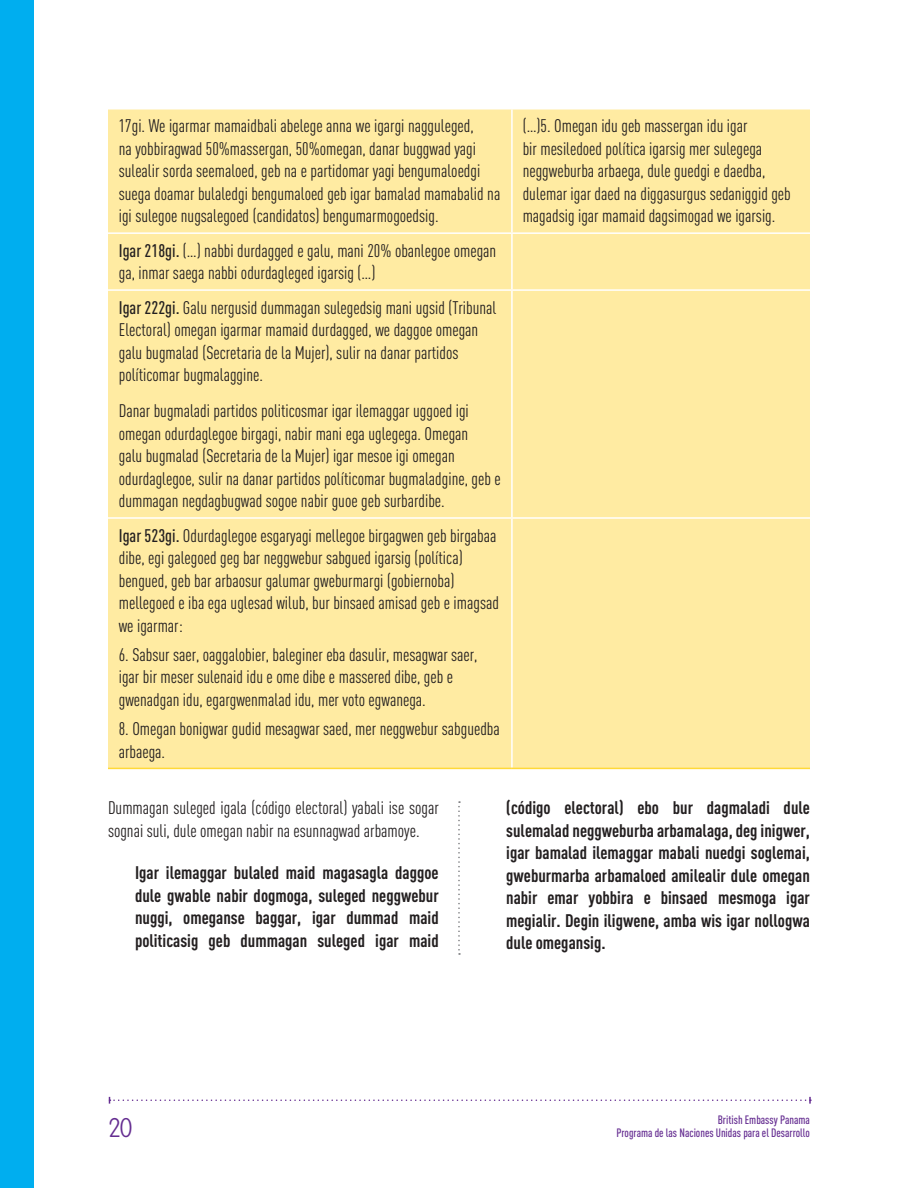
<style>
.page{position:relative;width:918px;height:1188px;background:#fff}
.page>*{position:absolute;margin:0;border:0;box-sizing:border-box;transform-origin:0 0}
.t1{font:300 27px "Folks";color:#652d91;scale:.9 1}
.t2{font:condensed 18px/22.5px "DIN Pro";color:#231f20}
.t3{font:700 condensed 18px/22.5px "DIN Pro";color:#231f20;text-align:justify}
.t4{font:500 condensed 12px "DIN Pro";color:#652d91}
.s1{font-weight:500}
</style>
<div class="page">
<div style="left:0;top:0;width:34px;height:1188px;background:#00aeef"></div>
<svg style="left:109px;top:1097px;width:702px;height:7px"></svg>
<div style="left:108px;top:110px;width:702px;height:658px;background:#ffeba2"></div>
<hr style="left:511px;top:109px;width:2px;height:123px;background:#fff">
<hr style="left:108px;top:232px;width:404px;height:2px;background:#fff">
<hr style="left:512px;top:232px;width:298px;height:2px;background:#fff">
<hr style="left:511px;top:234px;width:2px;height:55px;background:#fff">
<hr style="left:108px;top:289px;width:404px;height:2px;background:#fff">
<hr style="left:512px;top:289px;width:298px;height:2px;background:#fff">
<hr style="left:511px;top:291px;width:2px;height:226px;background:#fff">
<hr style="left:108px;top:517px;width:404px;height:2px;background:#fff">
<hr style="left:512px;top:517px;width:298px;height:2px;background:#fff">
<hr style="left:511px;top:519px;width:2px;height:249px;background:#fff">
<hr style="left:108px;top:768px;width:404px;height:1px;background:#ffd938">
<hr style="left:512px;top:768px;width:298px;height:1px;background:#ffd938">
<svg style="left:458px;top:801px;width:2px;height:154px"></svg>
<p class="t2" style="left:119px;top:113px;width:383px">17gi. We igarmar mamaidbali abelege anna we igargi nagguleged,<br>na yobbiragwad 50%massergan, 50%omegan, danar buggwad yagi sulealir sorda seemaloed, geb na e partidomar yagi bengumaloedgi suega doamar bulaledgi bengumaloed geb igar bamalad mamabalid na igi sulegoe nugsalegoed (candidatos) bengumarmogoedsig.</p>
<p class="t2" style="left:523px;top:113px;width:270px">(…)5. Omegan idu geb massergan idu igar<br>bir mesiledoed política igarsig mer sulegega neggweburba arbaega, dule guedgi e daedba, dulemar igar daed na diggasurgus sedaniggid geb magadsig igar mamaid dagsimogad we igarsig.</p>
<p class="t2" style="left:119px;top:238px;width:379px"><span class="s1">Igar 218gi.</span> (…) nabbi durdagged e galu, mani 20% obanlegoe omegan ga, inmar saega nabbi odurdagleged igarsig (…)</p>
<p class="t2" style="left:119px;top:295px;width:379px"><span class="s1">Igar 222gi.</span> Galu nergusid dummagan sulegedsig mani ugsid (Tribunal Electoral) omegan igarmar mamaid durdagged, we daggoe omegan galu bugmalad (Secretaria de la Mujer), sulir na danar partidos políticomar bugmalaggine.</p>
<p class="t2" style="left:119px;top:398px;width:383px">Danar bugmaladi partidos politicosmar igar ilemaggar uggoed igi omegan odurdaglegoe birgagi, nabir mani ega uglegega. Omegan<br>galu bugmalad (Secretaria de la Mujer) igar mesoe igi omegan odurdaglegoe, sulir na danar partidos políticomar bugmaladgine, geb e dummagan negdagbugwad sogoe nabir guoe geb surbardibe.</p>
<p class="t2" style="left:119px;top:523px;width:382px"><span class="s1">Igar 523gi.</span> Odurdaglegoe esgaryagi mellegoe birgagwen geb birgabaa dibe, egi galegoed geg bar neggwebur sabgued igarsig (política) bengued, geb bar arbaosur galumar gweburmargi (gobiernoba) mellegoed e iba ega uglesad wilub, bur binsaed amisad geb e imagsad we igarmar:</p>
<p class="t2" style="left:119px;top:642px;width:360px">6. Sabsur saer, oaggalobier, baleginer eba dasulir, mesagwar saer, igar bir meser sulenaid idu e ome dibe e massered dibe, geb e gwenadgan idu, egargwenmalad idu, mer voto egwanega.</p>
<p class="t2" style="left:119px;top:716px;width:383px">8. Omegan bonigwar gudid mesagwar saed, mer neggwebur sabguedba arbaega.</p>
<p class="t2" style="left:108px;top:795px;width:332px">Dummagan suleged igala (código electoral) yabali ise sogar sognai suli, dule omegan nabir na esunnagwad arbamoye.</p>
<p class="t3" style="left:135px;top:860px;width:305px">Igar ilemaggar bulaled maid magasagla daggoe dule gwable nabir dogmoga, suleged neggwebur nuggi, omeganse baggar, igar dummad maid politicasig geb dummagan suleged igar maid</p>
<p class="t3" style="left:506px;top:795px;width:305px">(código electoral) ebo bur dagmaladi dule sulemalad neggweburba arbamalaga, deg inigwer, igar bamalad ilemaggar mabali nuedgi soglemai, gweburmarba arbamaloed amilealir dule omegan nabir emar yobbira e binsaed mesmoga igar megialir. Degin iligwene, amba wis igar nollogwa dule omegansig.</p>
<p class="t4" style="left:718px;top:1110px;width:94px">British Embassy Panama</p>
<h1 class="t1" style="left:108px;top:1113px;width:29px">20</h1>
<p class="t4" style="left:616px;top:1124px;width:195px">Programa de las Naciones Unidas para el Desarrollo</p>
</div>
